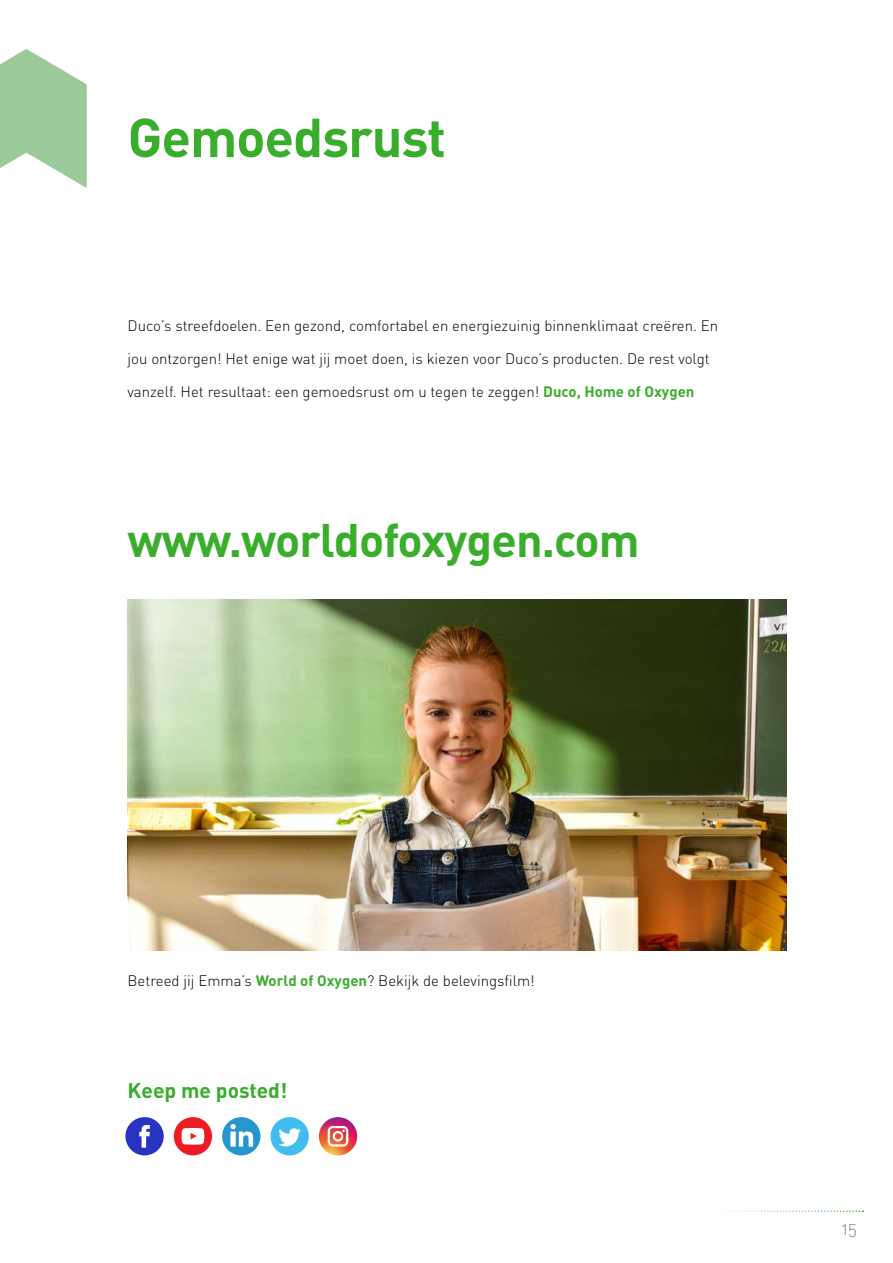
<style>
.page{position:relative;width:893px;height:1263px;background:#fff}
.page>*{position:absolute;margin:0;border:0;box-sizing:border-box;transform-origin:0 0}
.t1{font:700 54px "DIN";letter-spacing:-.02em;color:#3aad2c}
.t2{font:700 46.5px "DIN";letter-spacing:-.02em;color:#3aad2c}
.t3{font:700 21px "DIN";color:#3aad2c}
.t4{font:18px "DIN Light Alternate";color:#868786}
.t5{font:300 15px "DIN";color:#000}
.s1{font-weight:700;color:#3aad2c}
</style>
<div class="page">
<svg style="left:0;top:49px;width:87px;height:139px"></svg>
<div style="left:125px;top:1117px;width:39px;height:38px;background:#2933c2;border-radius:50%"></div>
<svg style="left:139px;top:1125px;width:11px;height:23px"></svg>
<div style="left:174px;top:1117px;width:38px;height:38px;background:#ed1c24;border-radius:50%"></div>
<svg style="left:182px;top:1128px;width:22px;height:17px"></svg>
<div style="left:222px;top:1117px;width:38px;height:38px;background:#2696cf;border-radius:50%"></div>
<svg style="left:230px;top:1124px;width:23px;height:22px"></svg>
<div style="left:270px;top:1117px;width:39px;height:38px;background:#42bdf0;border-radius:50%"></div>
<svg style="left:278px;top:1128px;width:23px;height:18px"></svg>
<svg style="left:319px;top:1117px;width:38px;height:38px"></svg>
<svg style="left:328px;top:1126px;width:20px;height:20px"></svg>
<img style="left:128px;top:600px;width:659px;height:351px">
<svg style="left:723px;top:1210px;width:140px;height:2px"></svg>
<h1 class="t1" style="left:128px;top:102px;width:320px">Gemoedsrust</h1>
<p class="t5" style="left:128px;top:316px;width:592px">Duco’s streefdoelen. Een gezond, comfortabel en energiezuinig binnenklimaat creëren. En</p>
<p class="t5" style="left:128px;top:349px;width:584px">jou ontzorgen! Het enige wat jij moet doen, is kiezen voor Duco’s producten. De rest volgt</p>
<p class="t5" style="left:128px;top:382px;width:568px">vanzelf. Het resultaat: een gemoedsrust om u tegen te zeggen! <span class="s1">Duco, Home of Oxygen</span></p>
<h2 class="t2" style="left:128px;top:510px;width:514px">www.worldofoxygen.com</h2>
<p class="t5" style="left:128px;top:972px;width:409px">Betreed jij Emma’s <span class="s1">World of Oxygen</span>? Bekijk de belevingsfilm!</p>
<h3 class="t3" style="left:128px;top:1076px;width:161px">Keep me posted!</h3>
<p class="t4" style="left:842px;top:1217px;width:17px">15</p>
</div>
